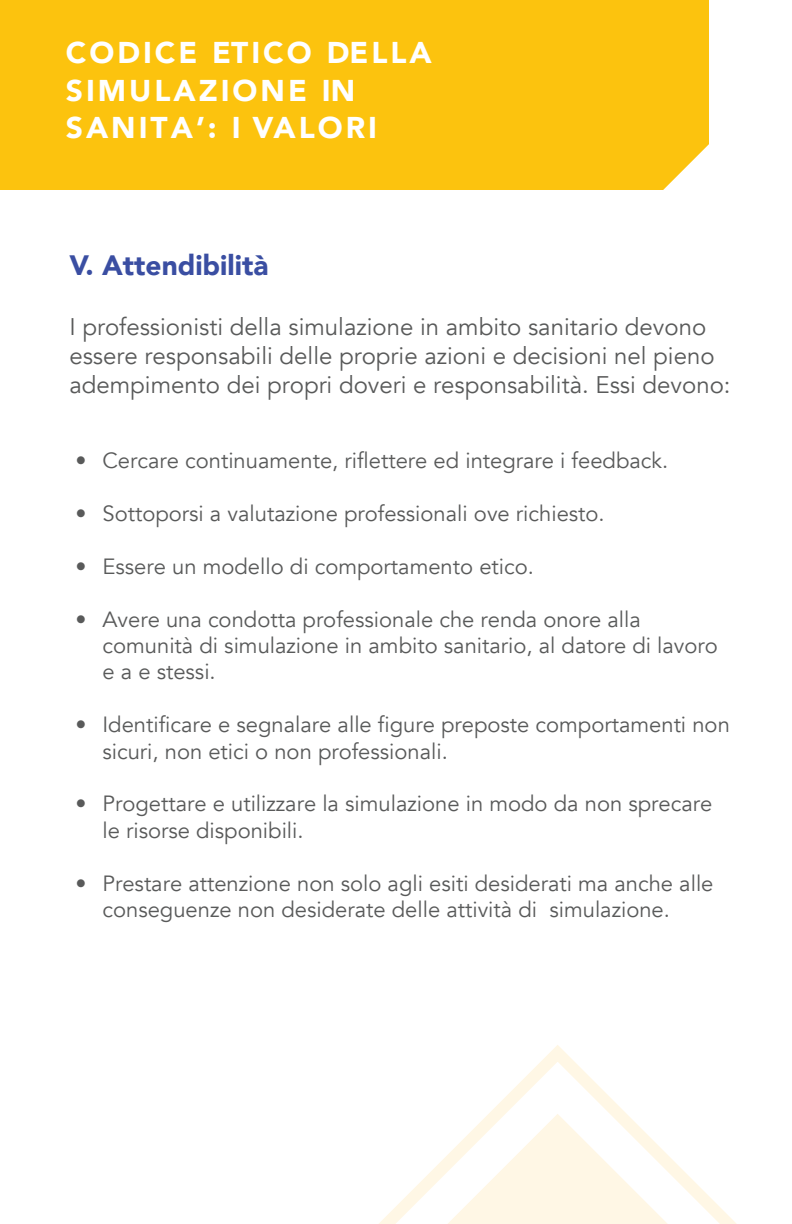
<style>
.page{position:relative;width:792px;height:1224px;background:#fff}
.page>*{position:absolute;margin:0;border:0;box-sizing:border-box;transform-origin:0 0}
.t1{font:900 30px/37.6px "Avenir";letter-spacing:.1em;color:#fff}
.t2{font:900 28px "Avenir";color:#3a4ea2}
.t3{font:24px/28.8px "Avenir";color:#595a5a}
.t4{font:22px/26.4px "Avenir";color:#595a5a}
.s1{font-style:inherit}
</style>
<div class="page">
<svg style="left:488px;top:1045px;width:140px;height:70px"></svg>
<svg style="left:379px;top:1115px;width:358px;height:109px"></svg>
<div style="left:0;top:0;width:708px;height:189px;background:#fcc30e"></div>
<svg style="left:655px;top:142px;width:54px;height:48px"></svg>
<h1 class="t1" style="left:66px;top:33px;width:367px">CODICE ETICO DELLA<br>SIMULAZIONE IN<br>SANITA’: I VALORI</h1>
<p class="t2" style="left:69px;top:253px;width:201px">V. Attendibilità</p>
<p class="t3" style="left:69px;top:313px;width:663px">I professionisti della simulazione in ambito sanitario devono essere responsabili delle proprie azioni e decisioni nel pieno adempimento dei propri doveri e responsabilità. Essi devono:</p>
<p class="t4" style="left:75px;top:448px;width:594px"><span class="s1">•</span> Cercare continuamente, riflettere ed integrare i feedback.</p>
<p class="t4" style="left:75px;top:501px;width:531px"><span class="s1">•</span> Sottoporsi a valutazione professionali ove richiesto.</p>
<p class="t4" style="left:75px;top:553px;width:460px"><span class="s1">•</span> Essere un modello di comportamento etico.</p>
<p class="t4" style="left:102px;top:606px;width:617px;text-indent:-27px"><span class="s1">•</span> Avere una condotta professionale che renda onore alla comunità di simulazione in ambito sanitario, al datore di lavoro e a e stessi.</p>
<p class="t4" style="left:102px;top:712px;width:629px;text-indent:-27px"><span class="s1">•</span> Identificare e segnalare alle figure preposte comportamenti non sicuri, non etici o non professionali.</p>
<p class="t4" style="left:102px;top:791px;width:611px;text-indent:-27px"><span class="s1">•</span> Progettare e utilizzare la simulazione in modo da non sprecare le risorse disponibili.</p>
<p class="t4" style="left:102px;top:870px;width:613px;text-indent:-27px"><span class="s1">•</span> Prestare attenzione non solo agli esiti desiderati ma anche alle conseguenze non desiderate delle attività di simulazione.</p>
</div>
